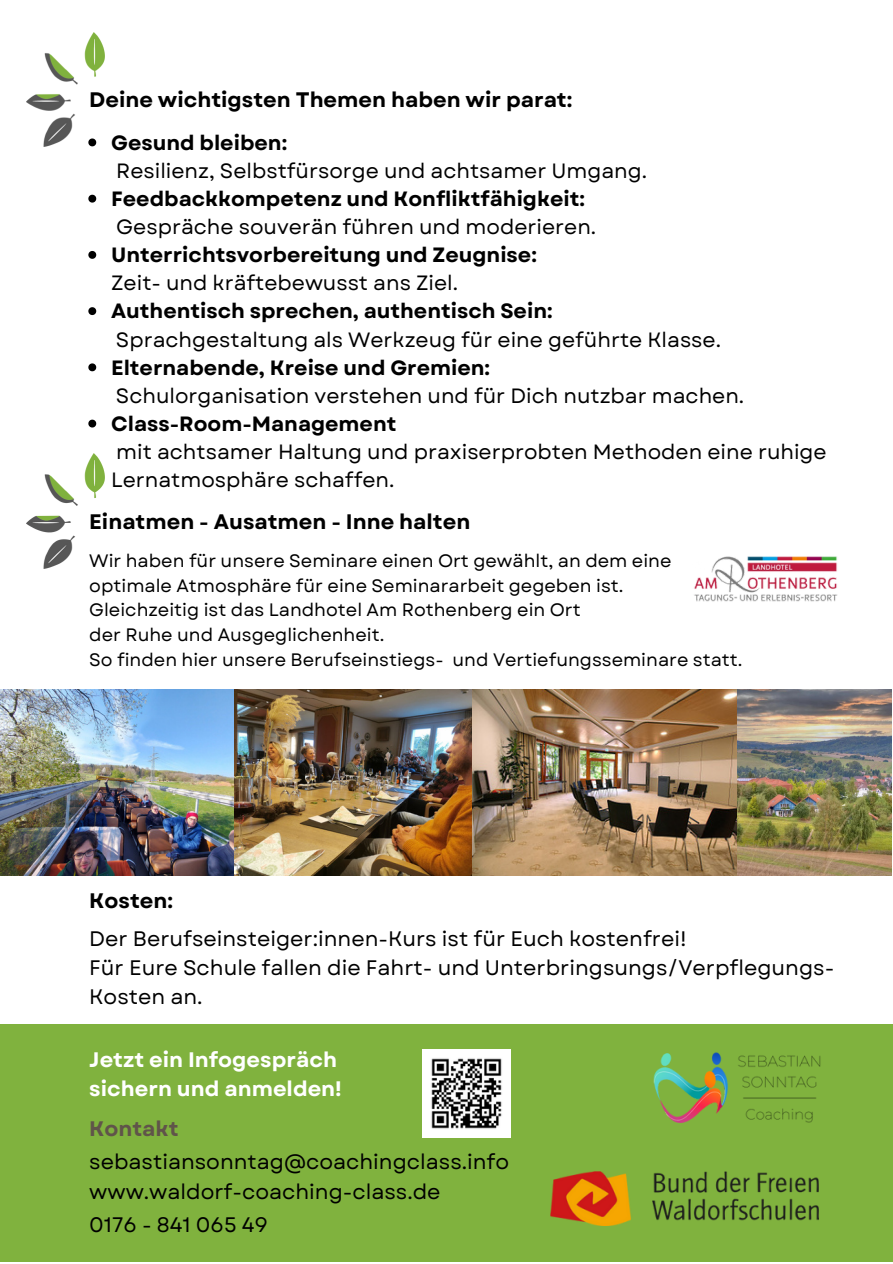
<style>
.page{position:relative;width:893px;height:1264px;background:#fff}
.page>*{position:absolute;margin:0;border:0;box-sizing:border-box;transform-origin:0 0}
.t1{font:21px "Garet";color:#000}
.t2{font:700 21px "Garet";color:#000}
.t3{font:700 21px/29.2px "Garet";color:#fff}
.t4{font:700 21px "Garet";color:#60544a}
.t5{font:20.7px/28px "Garet";color:#000}
.t6{font:700 20.7px/28px "Garet";color:#000}
.t7{font:18px "Garet";color:#000}
.s1{font-weight:700}
.s2{font-weight:400}
</style>
<div class="page">
<svg style="left:88px;top:195px;width:8px;height:8px"></svg>
<svg style="left:88px;top:251px;width:8px;height:8px"></svg>
<svg style="left:88px;top:307px;width:8px;height:8px"></svg>
<svg style="left:88px;top:363px;width:8px;height:8px"></svg>
<svg style="left:88px;top:419px;width:8px;height:8px"></svg>
<div style="left:0;top:1024px;width:892px;height:238px;background:#80b23e"></div>
<img style="left:26px;top:32px;width:79px;height:115px">
<img style="left:26px;top:453px;width:79px;height:115px">
<img style="left:0;top:689px;width:234px;height:186px">
<img style="left:234px;top:689px;width:238px;height:186px">
<img style="left:472px;top:689px;width:265px;height:186px">
<img style="left:737px;top:689px;width:154px;height:186px">
<img style="left:694px;top:556px;width:143px;height:46px">
<img style="left:653px;top:1052px;width:168px;height:71px">
<img style="left:550px;top:1171px;width:268px;height:54px">
<img style="left:422px;top:1049px;width:88px;height:87px">
<p class="t2" style="left:89px;top:85px;width:484px">Deine wichtigsten Themen haben wir parat:</p>
<p class="t5" style="left:111px;top:129px;width:537px"><span class="s1">Gesund bleiben:<br></span>Resilienz, Selbstfürsorge und achtsamer Umgang.</p>
<p class="t6" style="left:111px;top:185px;width:486px">Feedbackkompetenz und Konfliktfähigkeit:<br><span class="s2">Gespräche souverän führen und moderieren.</span></p>
<p class="t6" style="left:111px;top:241px;width:427px">Unterrichtsvorbereitung und Zeugnise:<br><span class="s2">Zeit- und kräftebewusst ans Ziel.</span></p>
<p class="t5" style="left:111px;top:297px;width:611px"><span class="s1">Authentisch sprechen, authentisch Sein:<br></span>Sprachgestaltung als Werkzeug für eine geführte Klasse.</p>
<p class="t5" style="left:111px;top:353px;width:634px"><span class="s1">Elternabende, Kreise und Gremien:<br></span>Schulorganisation verstehen und für Dich nutzbar machen.</p>
<p class="t5" style="left:111px;top:410px;width:717px"><span class="s1">Class-Room-Management<br></span>mit achtsamer Haltung und praxiserprobten Methoden eine ruhige<br>Lernatmosphäre schaffen.</p>
<p class="t2" style="left:89px;top:506px;width:382px">Einatmen - Ausatmen - Inne halten</p>
<p class="t7" style="left:89px;top:547px;width:583px">Wir haben für unsere Seminare einen Ort gewählt, an dem eine</p>
<p class="t7" style="left:89px;top:572px;width:535px">optimale Atmosphäre für eine Seminararbeit gegeben ist.</p>
<p class="t7" style="left:89px;top:597px;width:493px">Gleichzeitig ist das Landhotel Am Rothenberg ein Ort</p>
<p class="t7" style="left:89px;top:622px;width:296px">der Ruhe und Ausgeglichenheit.</p>
<p class="t7" style="left:89px;top:646px;width:654px">So finden hier unsere Berufseinstiegs- und Vertiefungsseminare statt.</p>
<p class="t2" style="left:89px;top:885px;width:85px">Kosten:</p>
<p class="t1" style="left:89px;top:923px;width:598px">Der Berufseinsteiger:innen-Kurs ist für Euch kostenfrei!</p>
<p class="t1" style="left:89px;top:952px;width:746px">Für Eure Schule fallen die Fahrt- und Unterbringsungs/Verpflegungs-</p>
<p class="t1" style="left:89px;top:981px;width:115px">Kosten an.</p>
<p class="t3" style="left:89px;top:1044px;width:254px">Jetzt ein Infogespräch sichern und anmelden!</p>
<p class="t4" style="left:89px;top:1113px;width:91px">Kontakt</p>
<p class="t1" style="left:89px;top:1146px;width:421px">sebastiansonntag@coachingclass.info</p>
<p class="t1" style="left:89px;top:1176px;width:353px">www.waldorf-coaching-class.de</p>
<p class="t1" style="left:89px;top:1209px;width:180px">0176 - 841 065 49</p>
</div>
